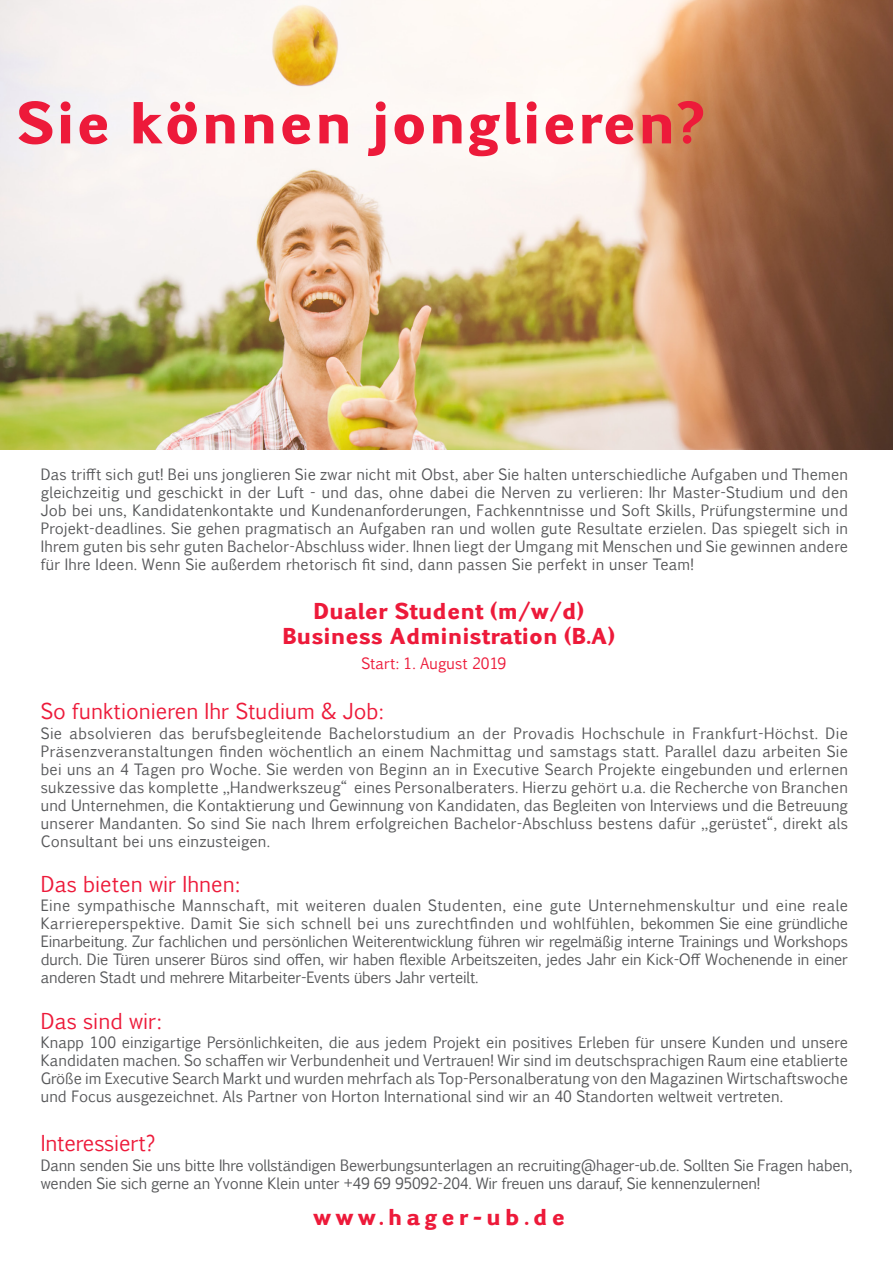
<style>
.page{position:relative;width:893px;height:1263px;background:#fff}
.page>*{position:absolute;margin:0;border:0;box-sizing:border-box;transform-origin:0 0}
.t1{font:800 54px "Pigiarniq";letter-spacing:.025em;color:#ed1a3a}
.t2{font:21px "Pigiarniq";color:#ed1a3a}
.t3{font:800 21px "Pigiarniq";color:#ed1a3a}
.t4{font:800 21px "Pigiarniq";letter-spacing:.2em;color:#ed1a3a}
.t5{font:15px/18px "Pigiarniq";letter-spacing:-.015em;color:#57585a;text-align:justify}
.t6{font:15px "Pigiarniq";color:#ed1a3a}
</style>
<div class="page">
<img style="left:0;top:0;width:893px;height:449px">
<p class="t1" style="left:17px;top:80px;width:689px">Sie können jonglieren?</p>
<p class="t5" style="left:41px;top:465px;width:809px">Das trifft sich gut! Bei uns jonglieren Sie zwar nicht mit Obst, aber Sie halten unterschiedliche Aufgaben und Themen gleichzeitig und geschickt in der Luft - und das, ohne dabei die Nerven zu verlieren: Ihr Master-Studium und den Job bei uns, Kandidatenkontakte und Kundenanforderungen, Fachkenntnisse und Soft Skills, Prüfungstermine und Projekt-deadlines. Sie gehen pragmatisch an Aufgaben ran und wollen gute Resultate erzielen. Das spiegelt sich in Ihrem guten bis sehr guten Bachelor-Abschluss wider. Ihnen liegt der Umgang mit Menschen und Sie gewinnen andere für Ihre Ideen. Wenn Sie außerdem rhetorisch fit sind, dann passen Sie perfekt in unser Team!</p>
<p class="t3" style="left:313px;top:595px;width:272px">Dualer Student (m/w/d)</p>
<p class="t3" style="left:283px;top:620px;width:334px">Business Administration (B.A)</p>
<p class="t6" style="left:361px;top:653px;width:146px">Start: 1. August 2019</p>
<p class="t2" style="left:41px;top:696px;width:344px">So funktionieren Ihr Studium &amp; Job:</p>
<p class="t5" style="left:41px;top:724px;width:809px">Sie absolvieren das berufsbegleitende Bachelorstudium an der Provadis Hochschule in Frankfurt-Höchst. Die Präsenzveranstaltungen finden wöchentlich an einem Nachmittag und samstags statt. Parallel dazu arbeiten Sie bei uns an 4 Tagen pro Woche. Sie werden von Beginn an in Executive Search Projekte eingebunden und erlernen sukzessive das komplette „Handwerkszeug“ eines Personalberaters. Hierzu gehört u.a. die Recherche von Branchen und Unternehmen, die Kontaktierung und Gewinnung von Kandidaten, das Begleiten von Interviews und die Betreuung unserer Mandanten. So sind Sie nach Ihrem erfolgreichen Bachelor-Abschluss bestens dafür „gerüstet“, direkt als Consultant bei uns einzusteigen.</p>
<p class="t2" style="left:41px;top:870px;width:201px">Das bieten wir Ihnen:</p>
<p class="t5" style="left:41px;top:897px;width:809px">Eine sympathische Mannschaft, mit weiteren dualen Studenten, eine gute Unternehmenskultur und eine reale Karriereperspektive. Damit Sie sich schnell bei uns zurechtfinden und wohlfühlen, bekommen Sie eine gründliche Einarbeitung. Zur fachlichen und persönlichen Weiterentwicklung führen wir regelmäßig interne Trainings und Workshops durch. Die Türen unserer Büros sind offen, wir haben flexible Arbeitszeiten, jedes Jahr ein Kick-Off Wochenende in einer anderen Stadt und mehrere Mitarbeiter-Events übers Jahr verteilt.</p>
<p class="t2" style="left:41px;top:1006px;width:122px">Das sind wir:</p>
<p class="t5" style="left:41px;top:1033px;width:809px">Knapp 100 einzigartige Persönlichkeiten, die aus jedem Projekt ein positives Erleben für unsere Kunden und unsere Kandidaten machen. So schaffen wir Verbundenheit und Vertrauen! Wir sind im deutschsprachigen Raum eine etablierte Größe im Executive Search Markt und wurden mehrfach als Top-Personalberatung von den Magazinen Wirtschaftswoche und Focus ausgezeichnet. Als Partner von Horton International sind wir an 40 Standorten weltweit vertreten.</p>
<p class="t2" style="left:41px;top:1128px;width:116px">Interessiert?</p>
<p class="t5" style="left:41px;top:1156px;width:813px">Dann senden Sie uns bitte Ihre vollständigen Bewerbungsunterlagen an recruiting@hager-ub.de. Sollten Sie Fragen haben, wenden Sie sich gerne an Yvonne Klein unter +49 69 95092-204. Wir freuen uns darauf, Sie kennenzulernen!</p>
<p class="t4" style="left:313px;top:1200px;width:254px">www.hager-ub.de</p>
</div>
